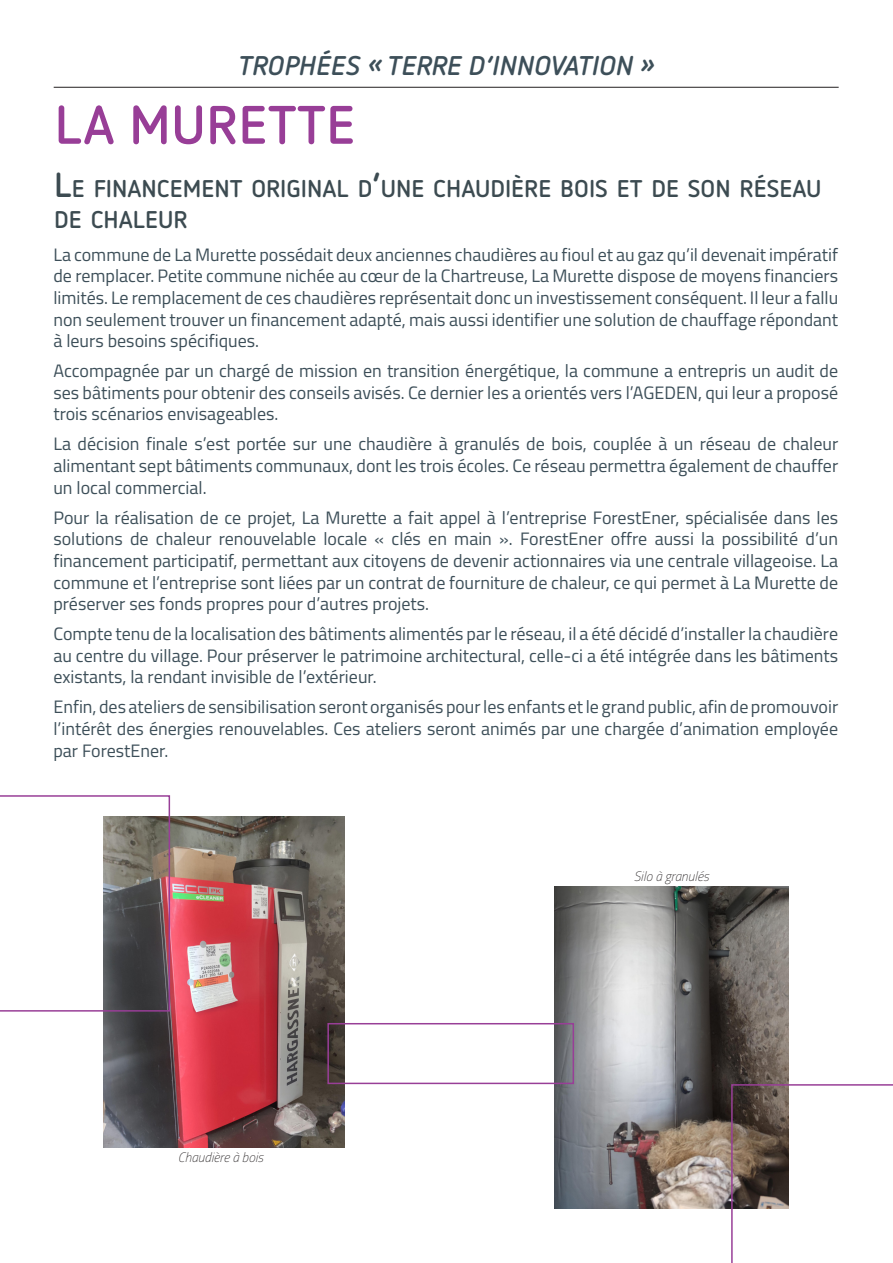
<style>
.page{position:relative;width:893px;height:1263px;background:#fff}
.page>*{position:absolute;margin:0;border:0;box-sizing:border-box;transform-origin:0 0}
.t1{font:700 54px "Netto OT";letter-spacing:.01em;color:#983e97}
.t2{font:italic 700 27px "Netto OT";letter-spacing:.01em;color:#3d4f59}
.t3{font:700 24.15px/31.5px "Netto OT";color:#3c4b51}
.t4{font:18px/21.6px "Titillium";color:#3d4f59;text-align:justify}
.t5{font:italic 100 13.5px "Titillium";color:#231f20}
.s1{font-size:34.5px}
</style>
<div class="page">
<hr style="left:54px;top:87px;width:785px;height:1px;background:#231f20">
<img style="left:104px;top:816px;width:240px;height:332px">
<svg style="left:0;top:795px;width:170px;height:216px"></svg>
<img style="left:554px;top:887px;width:234px;height:322px">
<svg style="left:731px;top:1084px;width:162px;height:179px"></svg>
<div style="left:327px;top:1023px;width:247px;height:61px;border:2px solid #983e97"></div>
<p class="t2" style="left:238px;top:49px;width:419px">TROPHÉES « TERRE D’INNOVATION »</p>
<p class="t1" style="left:54px;top:91px;width:302px">LA MURETTE</p>
<p class="t3" style="left:54px;top:172px;width:769px"><span class="s1">L</span>E FINANCEMENT ORIGINAL D<span class="s1">’</span>UNE CHAUDIÈRE BOIS ET DE SON RÉSEAU<br>DE CHALEUR</p>
<p class="t4" style="left:53px;top:243px;width:786px">La commune de La Murette possédait deux anciennes chaudières au fioul et au gaz qu’il devenait impératif de remplacer. Petite commune nichée au cœur de la Chartreuse, La Murette dispose de moyens financiers limités. Le remplacement de ces chaudières représentait donc un investissement conséquent. Il leur a fallu non seulement trouver un financement adapté, mais aussi identifier une solution de chauffage répondant à leurs besoins spécifiques.</p>
<p class="t4" style="left:53px;top:359px;width:786px">Accompagnée par un chargé de mission en transition énergétique, la commune a entrepris un audit de ses bâtiments pour obtenir des conseils avisés. Ce dernier les a orientés vers l’AGEDEN, qui leur a proposé trois scénarios envisageables.</p>
<p class="t4" style="left:53px;top:432px;width:786px">La décision finale s’est portée sur une chaudière à granulés de bois, couplée à un réseau de chaleur alimentant sept bâtiments communaux, dont les trois écoles. Ce réseau permettra également de chauffer un local commercial.</p>
<p class="t4" style="left:53px;top:506px;width:786px">Pour la réalisation de ce projet, La Murette a fait appel à l’entreprise ForestEner, spécialisée dans les solutions de chaleur renouvelable locale « clés en main ». ForestEner offre aussi la possibilité d’un financement participatif, permettant aux citoyens de devenir actionnaires via une centrale villageoise. La commune et l’entreprise sont liées par un contrat de fourniture de chaleur, ce qui permet à La Murette de préserver ses fonds propres pour d’autres projets.</p>
<p class="t4" style="left:53px;top:622px;width:786px">Compte tenu de la localisation des bâtiments alimentés par le réseau, il a été décidé d’installer la chaudière au centre du village. Pour préserver le patrimoine architectural, celle-ci a été intégrée dans les bâtiments existants, la rendant invisible de l’extérieur.</p>
<p class="t4" style="left:53px;top:695px;width:786px">Enfin, des ateliers de sensibilisation seront organisés pour les enfants et le grand public, afin de promouvoir l’intérêt des énergies renouvelables. Ces ateliers seront animés par une chargée d’animation employée par ForestEner.</p>
<p class="t5" style="left:178px;top:1148px;width:87px">Chaudière à bois</p>
<p class="t5" style="left:634px;top:867px;width:77px">Silo à granulés</p>
</div>
